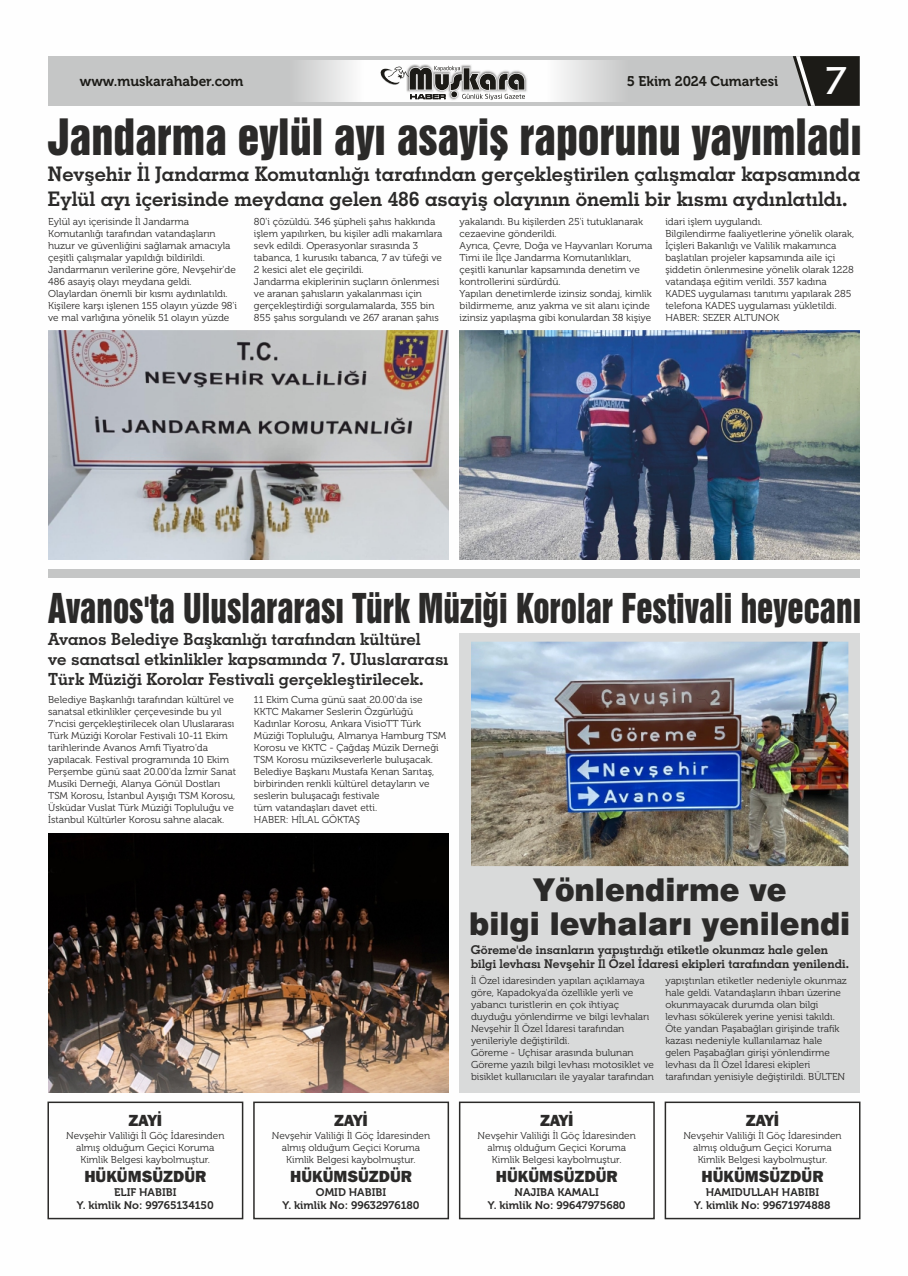
<style>
.page{position:relative;width:908px;height:1276px;background:#fff}
.page>*{position:absolute;margin:0;border:0;box-sizing:border-box;transform-origin:0 0}
.t1{font:45.7px "Swiss 921 BT";color:#2b2a29}
.t2{font:700 40.3px "Optima";color:#fefefe}
.t3{font:37.5px "Swiss 921 BT";color:#2b2a29;scale:.88 1}
.t4{font:900 31.4px/33.9px "Swiss 721 BT";color:#2b2a29;text-align:center;scale:.95 1}
.t5{font:20.1px/24.1px "Geometric Slabserif 703 Bold BT";color:#2b2a29}
.t6{font:16.7px/20.1px "Geometric Slabserif 703 Bold BT";color:#2b2a29}
.t7{font:800 16px "Franklin Gothic IT Cby BT";color:#2b2a29}
.t8{font:14px "Museo 700";color:#1c1b17}
.t9{font:12.1px/14.5px "Geometric Slabserif 703 Bold BT";color:#2b2a29}
.t10{font:11px/13.2px "Museo 700";color:#2b2a29;text-align:center}
.t11{font:10px/12px "Museo 300";color:#2b2a29}
</style>
<div class="page">
<div style="left:48px;top:56px;width:811px;height:50px;background:#c5c6c6"></div>
<img style="left:303px;top:60px;width:310px;height:42px">
<svg style="left:792px;top:56px;width:67px;height:50px;background:#3f3e3b"></svg>
<img style="left:406px;top:65px;width:121px;height:35px">
<svg style="left:379px;top:66px;width:146px;height:36px;background:#a6a6a4"></svg>
<div style="left:664px;top:1101px;width:196px;height:118px;border:1px solid #2b2a29"></div>
<div style="left:458px;top:1101px;width:196px;height:118px;border:1px solid #2b2a29"></div>
<div style="left:253px;top:1101px;width:196px;height:118px;border:1px solid #2b2a29"></div>
<div style="left:47px;top:1101px;width:196px;height:118px;border:1px solid #2b2a29"></div>
<img style="left:459px;top:331px;width:400px;height:228px">
<img style="left:48px;top:331px;width:400px;height:228px">
<div style="left:48px;top:569px;width:811px;height:9px;background:#c5c6c6"></div>
<img style="left:48px;top:833px;width:400px;height:259px">
<div style="left:459px;top:633px;width:400px;height:459px;background:#d9dada"></div>
<img style="left:471px;top:641px;width:377px;height:225px">
<h3 class="t8" style="left:80px;top:75px;width:165px">www.muskarahaber.com</h3>
<h3 class="t8" style="left:626px;top:75px;width:153px">5 Ekim 2024 Cumartesi</h3>
<h2 class="t2" style="left:823px;top:63px;width:26px">7</h2>
<h1 class="t1" style="left:47px;top:120px;width:815px">Jandarma eylül ayı asayiş raporunu yayımladı</h1>
<h3 class="t5" style="left:48px;top:164px;width:813px">Nevşehir İl Jandarma Komutanlığı tarafından gerçekleştirilen çalışmalar kapsamında<br>Eylül ayı içerisinde meydana gelen 486 asayiş olayının önemli bir kısmı aydınlatıldı.</h3>
<p class="t11" style="left:48px;top:216px;width:190px">Eylül ayı içerisinde İl Jandarma Komutanlığı tarafından vatandaşların huzur ve güvenliğini sağlamak amacıyla çeşitli çalışmalar yapıldığı bildirildi.<br>Jandarmanın verilerine göre, Nevşehir'de 486 asayiş olayı meydana geldi.<br>Olaylardan önemli bir kısmı aydınlatıldı.<br>Kişilere karşı işlenen 155 olayın yüzde 98'i ve mal varlığına yönelik 51 olayın yüzde</p>
<p class="t11" style="left:254px;top:216px;width:190px">80'i çözüldü. 346 şüpheli şahıs hakkında işlem yapılırken, bu kişiler adli makamlara sevk edildi. Operasyonlar sırasında 3 tabanca, 1 kurusıkı tabanca, 7 av tüfeği ve 2 kesici alet ele geçirildi.<br>Jandarma ekiplerinin suçların önlenmesi ve aranan şahısların yakalanması için gerçekleştirdiği sorgulamalarda, 355 bin 855 şahıs sorgulandı ve 267 aranan şahıs</p>
<p class="t11" style="left:459px;top:216px;width:194px">yakalandı. Bu kişilerden 25'i tutuklanarak cezaevine gönderildi.<br>Ayrıca, Çevre, Doğa ve Hayvanları Koruma Timi ile İlçe Jandarma Komutanlıkları, çeşitli kanunlar kapsamında denetim ve kontrollerini sürdürdü.<br>Yapılan denetimlerde izinsiz sondaj, kimlik bildirmeme, anız yakma ve sit alanı içinde izinsiz yapılaşma gibi konulardan 38 kişiye</p>
<p class="t11" style="left:665px;top:216px;width:190px">idari işlem uygulandı.<br>Bilgilendirme faaliyetlerine yönelik olarak, İçişleri Bakanlığı ve Valilik makamınca başlatılan projeler kapsamında aile içi şiddetin önlenmesine yönelik olarak 1228 vatandaşa eğitim verildi. 357 kadına KADES uygulaması tanıtımı yapılarak 285 telefona KADES uygulaması yükletildi.<br>HABER: SEZER ALTUNOK</p>
<h3 class="t3" style="left:48px;top:595px;width:925px">Avanos'ta Uluslararası Türk Müziği Korolar Festivali heyecanı</h3>
<h3 class="t6" style="left:48px;top:631px;width:401px">Avanos Belediye Başkanlığı tarafından kültürel<br>ve sanatsal etkinlikler kapsamında 7. Uluslararası<br>Türk Müziği Korolar Festivali gerçekleştirilecek.</h3>
<p class="t11" style="left:48px;top:695px;width:189px">Belediye Başkanlığı tarafından kültürel ve sanatsal etkinlikler çerçevesinde bu yıl 7'ncisi gerçekleştirilecek olan Uluslararası Türk Müziği Korolar Festivali 10-11 Ekim tarihlerinde Avanos Amfi Tiyatro'da yapılacak. Festival programında 10 Ekim Perşembe günü saat 20.00'da İzmir Sanat Musiki Derneği, Alanya Gönül Dostları TSM Korosu, İstanbul Ayışığı TSM Korosu, Üsküdar Vuslat Türk Müziği Topluluğu ve İstanbul Kültürler Korosu sahne alacak.</p>
<p class="t11" style="left:254px;top:695px;width:194px">11 Ekim Cuma günü saat 20.00'da ise KKTC Makamer Seslerin Özgürlüğü Kadınlar Korosu, Ankara VisioTT Türk Müziği Topluluğu, Almanya Hamburg TSM Korosu ve KKTC - Çağdaş Müzik Derneği TSM Korosu müzikseverlerle buluşacak.<br>Belediye Başkanı Mustafa Kenan Sarıtaş, birbirinden renkli kültürel detayların ve seslerin buluşacağı festivale<br>tüm vatandaşları davet etti.<br>HABER: HİLAL GÖKTAŞ</p>
<h3 class="t7" style="left:128px;top:1114px;width:35px">ZAYİ</h3>
<p class="t11" style="left:66px;top:1131px;width:160px;text-align:center">Nevşehir Valiliği İl Göç İdaresinden almış olduğum Geçici Koruma<br>Kimlik Belgesi kaybolmuştur.</p>
<h3 class="t7" style="left:84px;top:1169px;width:123px">HÜKÜMSÜZDÜR</h3>
<p class="t10" style="left:77px;top:1186px;width:138px">ELIF HABIBI<br>Y. kimlik No: 99765134150</p>
<h3 class="t7" style="left:334px;top:1114px;width:35px">ZAYİ</h3>
<p class="t11" style="left:272px;top:1131px;width:160px;text-align:center">Nevşehir Valiliği İl Göç İdaresinden almış olduğum Geçici Koruma<br>Kimlik Belgesi kaybolmuştur.</p>
<h3 class="t7" style="left:290px;top:1169px;width:123px">HÜKÜMSÜZDÜR</h3>
<p class="t10" style="left:282px;top:1186px;width:138px">OMID HABIBI<br>Y. kimlik No: 99632976180</p>
<h3 class="t4" style="left:469px;top:875px;width:402px">Yönlendirme ve<br>bilgi levhaları yenilendi</h3>
<p class="t11" style="left:471px;top:975px;width:184px">İl Özel idaresinden yapılan açıklamaya göre, Kapadokya'da özellikle yerli ve yabancı turistlerin en çok ihtiyaç duyduğu yönlendirme ve bilgi levhaları Nevşehir İl Özel İdaresi tarafından yenileriyle değiştirildi.<br>Göreme - Uçhisar arasında bulunan Göreme yazılı bilgi levhası motosiklet ve bisiklet kullanıcıları ile yayalar tarafından</p>
<p class="t11" style="left:665px;top:975px;width:183px">yapıştırılan etiketler nedeniyle okunmaz hale geldi. Vatandaşların ihbarı üzerine okunmayacak durumda olan bilgi levhası sökülerek yerine yenisi takıldı.<br>Öte yandan Paşabağları girişinde trafik kazası nedeniyle kullanılamaz hale gelen Paşabağları girişi yönlendirme levhası da İl Özel İdaresi ekipleri tarafından yenisiyle değiştirildi. BÜLTEN</p>
<p class="t9" style="left:470px;top:943px;width:379px">Göreme'de insanların yapıştırdığı etiketle okunmaz hale gelen bilgi levhası Nevşehir İl Özel İdaresi ekipleri tarafından yenilendi.</p>
<h3 class="t7" style="left:539px;top:1114px;width:35px">ZAYİ</h3>
<p class="t11" style="left:477px;top:1131px;width:160px;text-align:center">Nevşehir Valiliği İl Göç İdaresinden almış olduğum Geçici Koruma<br>Kimlik Belgesi kaybolmuştur.</p>
<h3 class="t7" style="left:495px;top:1169px;width:123px">HÜKÜMSÜZDÜR</h3>
<p class="t10" style="left:487px;top:1186px;width:139px">NAJIBA KAMALI<br>Y. kimlik No: 99647975680</p>
<h3 class="t7" style="left:745px;top:1114px;width:35px">ZAYİ</h3>
<p class="t11" style="left:683px;top:1131px;width:160px;text-align:center">Nevşehir Valiliği İl Göç İdaresinden almış olduğum Geçici Koruma<br>Kimlik Belgesi kaybolmuştur.</p>
<h3 class="t7" style="left:701px;top:1169px;width:123px">HÜKÜMSÜZDÜR</h3>
<p class="t10" style="left:694px;top:1186px;width:138px">HAMIDULLAH HABIBI<br>Y. kimlik No: 99671974888</p>
</div>
